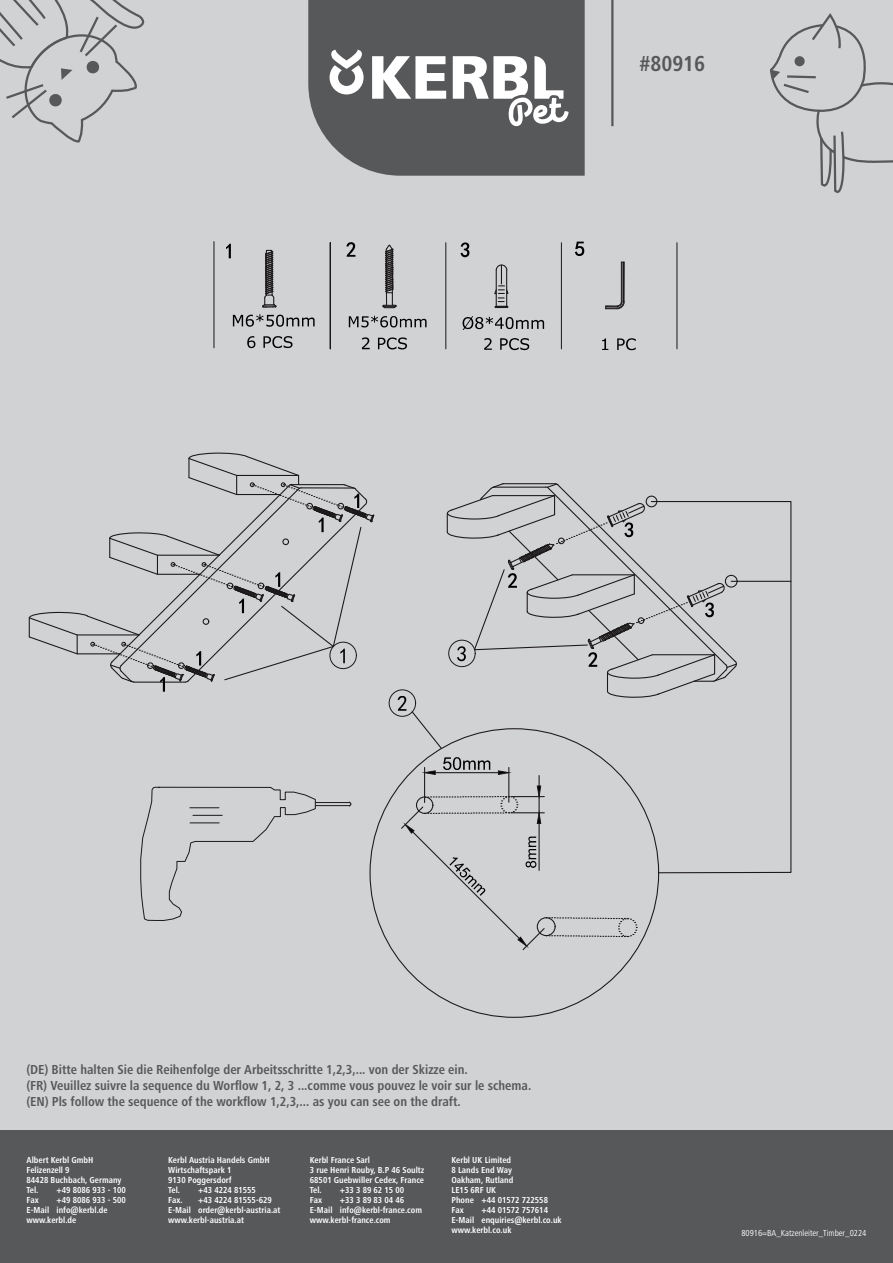
<style>
.page{position:relative;width:893px;height:1263px;background:#d1d2d4}
.page>*{position:absolute;margin:0;border:0;box-sizing:border-box;transform-origin:0 0}
.t1{font:700 condensed 22.5px "Frutiger Next LTW1 G";color:#57585a}
.t2{font:700 condensed 13.5px/15.9px "Frutiger Next LTW1 G";color:#57585a}
.t3{font:700 condensed 9px/10.1px "Frutiger Next LTW1 G";color:#fff}
.t4{font:condensed 9px "Frutiger Next LTW1 G";color:#fff}
</style>
<div class="page">
<div style="left:308px;top:0;width:277px;height:176px;background:#57585a"></div>
<svg style="left:330px;top:50px;width:34px;height:44px"></svg>
<svg style="left:372px;top:56px;width:74px;height:43px;background:#bfbfc0"></svg>
<svg style="left:453px;top:56px;width:116px;height:70px;background:#a1a1a2"></svg>
<hr style="left:611px;top:0;width:2px;height:126px;background:#57585a">
<div style="left:0;top:1130px;width:893px;height:133px;background:#57585a"></div>
<svg style="left:771px;top:70px;width:9px;height:10px"></svg>
<svg style="left:781px;top:15px;width:112px;height:179px"></svg>
<svg style="left:0;top:0;width:145px;height:143px"></svg>
<hr style="left:315px;top:802px;width:35px;height:1px;background:#231f20">
<hr style="left:315px;top:805px;width:35px;height:1px;background:#231f20">
<svg style="left:141px;top:787px;width:174px;height:134px"></svg>
<svg style="left:400px;top:757px;width:237px;height:194px"></svg>
<svg style="left:650px;top:501px;width:142px;height:373px"></svg>
<hr style="left:731px;top:581px;width:60px;height:1px;background:#231f20">
<div style="left:389px;top:689px;width:27px;height:28px;border:1px solid #231f20;border-radius:50%"></div>
<svg style="left:28px;top:453px;width:347px;height:239px"></svg>
<svg style="left:398px;top:483px;width:340px;height:267px"></svg>
<hr style="left:214px;top:242px;width:1px;height:106px;background:#231f20">
<svg style="left:346px;top:242px;width:9px;height:15px"></svg>
<hr style="left:621px;top:262px;width:1px;height:40px;background:#231f20">
<hr style="left:622px;top:262px;width:1px;height:40px;background:#231f20">
<hr style="left:623px;top:262px;width:1px;height:40px;background:#231f20">
<hr style="left:624px;top:262px;width:1px;height:40px;background:#231f20">
<svg style="left:605px;top:301px;width:20px;height:8px"></svg>
<svg style="left:362px;top:337px;width:8px;height:12px"></svg>
<svg style="left:378px;top:337px;width:29px;height:12px"></svg>
<svg style="left:226px;top:244px;width:5px;height:14px"></svg>
<svg style="left:233px;top:314px;width:82px;height:13px"></svg>
<svg style="left:247px;top:336px;width:8px;height:12px"></svg>
<svg style="left:263px;top:336px;width:29px;height:12px"></svg>
<hr style="left:330px;top:243px;width:1px;height:106px;background:#231f20">
<hr style="left:561px;top:243px;width:1px;height:106px;background:#231f20">
<hr style="left:677px;top:243px;width:1px;height:106px;background:#231f20">
<hr style="left:445px;top:243px;width:1px;height:106px;background:#231f20">
<svg style="left:575px;top:242px;width:9px;height:14px"></svg>
<svg style="left:602px;top:338px;width:6px;height:12px"></svg>
<svg style="left:617px;top:338px;width:19px;height:12px"></svg>
<svg style="left:349px;top:316px;width:78px;height:11px"></svg>
<svg style="left:494px;top:264px;width:15px;height:44px"></svg>
<svg style="left:463px;top:316px;width:81px;height:14px"></svg>
<svg style="left:484px;top:338px;width:8px;height:12px"></svg>
<svg style="left:500px;top:338px;width:29px;height:12px"></svg>
<svg style="left:461px;top:242px;width:8px;height:15px"></svg>
<svg style="left:382px;top:244px;width:15px;height:65px"></svg>
<svg style="left:262px;top:249px;width:15px;height:59px"></svg>
<h1 class="t1" style="left:639px;top:51px;width:67px">#80916</h1>
<p class="t2" style="left:27px;top:1061px;width:506px">(DE) Bitte halten Sie die Reihenfolge der Arbeitsschritte 1,2,3,... von der Skizze ein.<br>(FR) Veuillez suivre la sequence du Worflow 1, 2, 3 ...comme vous pouvez le voir sur le schema. (EN) Pls follow the sequence of the workflow 1,2,3,... as you can see on the draft.</p>
<p class="t3" style="left:27px;top:1155px;width:96px">Albert Kerbl GmbH<br>Felizenzell 9<br>84428 Buchbach, Germany<br>Tel.</p>
<p class="t3" style="left:57px;top:1185px;width:71px">+49 8086 933 - 100</p>
<p class="t3" style="left:27px;top:1195px;width:101px;text-indent:30px">+49 8086 933 - 500<br>E-Mail info@kerbl.de www.kerbl.de</p>
<p class="t3" style="left:27px;top:1195px;width:14px">Fax</p>
<p class="t3" style="left:168px;top:1155px;width:103px">Kerbl Austria Handels GmbH<br>Wirtschaftspark 1<br>9130 Poggersdorf<br>Tel.</p>
<p class="t3" style="left:198px;top:1185px;width:59px">+43 4224 81555</p>
<p class="t3" style="left:168px;top:1195px;width:114px;text-indent:30px">+43 4224 81555-629<br>E-Mail order@kerbl-austria.at www.kerbl-austria.at</p>
<p class="t3" style="left:168px;top:1195px;width:16px">Fax.</p>
<p class="t3" style="left:310px;top:1155px;width:116px">Kerbl France Sarl<br>3 rue Henri Rouby, B.P 46 Soultz<br>68501 Guebwiller Cedex, France<br>Tel.</p>
<p class="t3" style="left:340px;top:1185px;width:66px">+33 3 89 62 15 00</p>
<p class="t3" style="left:310px;top:1195px;width:114px;text-indent:30px">+33 3 89 83 04 46<br>E-Mail info@kerbl-france.com www.kerbl-france.com</p>
<p class="t3" style="left:310px;top:1195px;width:14px">Fax</p>
<p class="t3" style="left:452px;top:1155px;width:98px">Kerbl UK Limited<br>8 Lands End Way<br>Oakham, Rutland<br>LE15 6RF UK<br>Phone +44 01572 722558<br>Fax</p>
<p class="t3" style="left:452px;top:1205px;width:112px;text-indent:30px">+44 01572 757614<br>E-Mail enquiries@kerbl.co.uk www.kerbl.co.uk</p>
<p class="t4" style="left:741px;top:1228px;width:127px">80916=BA_Katzenleiter_Timber_0224</p>
</div>
